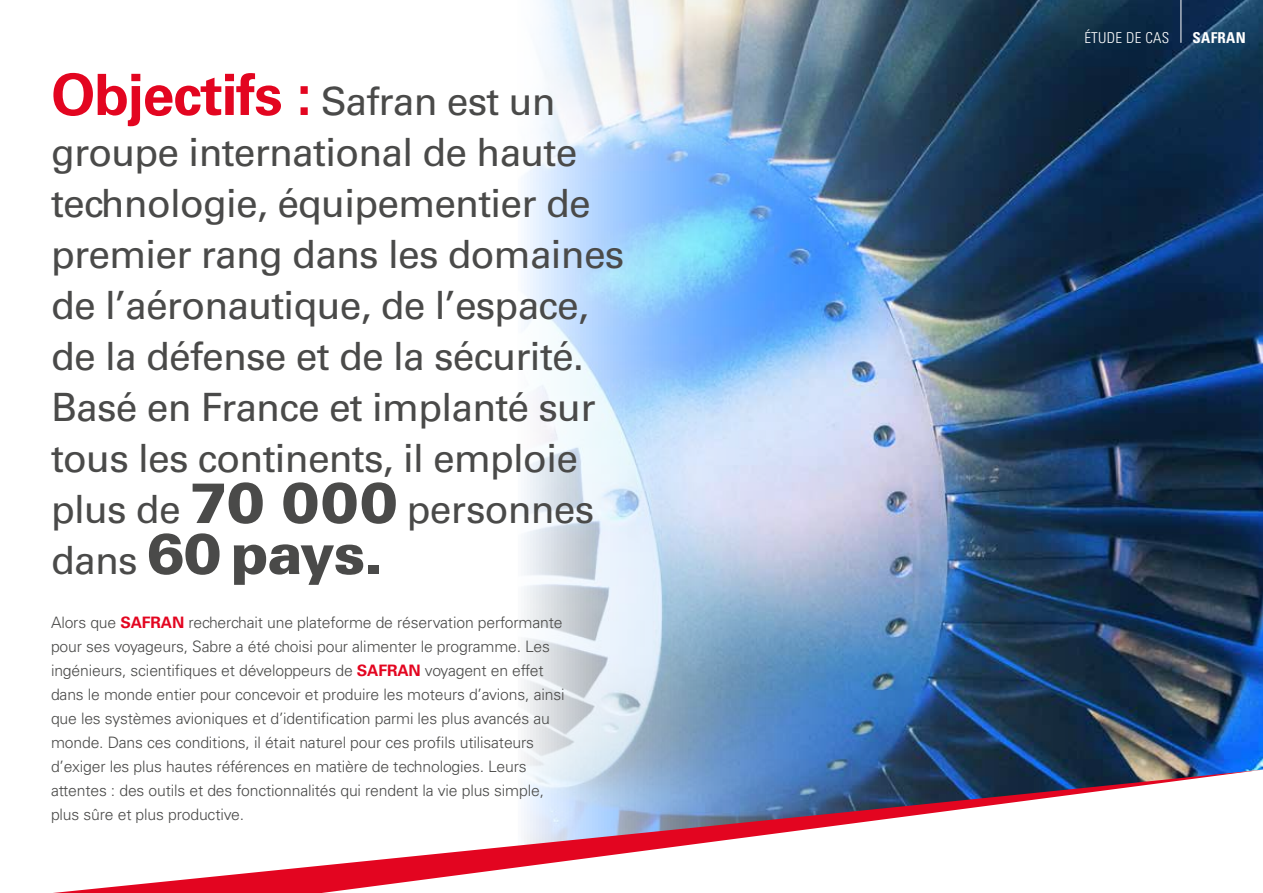
<style>
.page{position:relative;width:1263px;height:893px;background:#fff}
.page>*{position:absolute;margin:0;border:0;box-sizing:border-box;transform-origin:0 0}
.t1{font:900 57px "Univers LT Std";letter-spacing:-.02em;color:#4a4a49}
.t2{font:39px/51px "Univers LT Std";letter-spacing:-.02em;color:#4a4a49}
.t3{font:300 15.75px/24px "Univers LT Std";letter-spacing:-.01em;color:#4a4a49}
.t4{font:300 condensed 15px "Univers LT Std";letter-spacing:.02em;color:#fff}
.t5{font:700 condensed 15px "Univers LT Std";letter-spacing:.02em;color:#fff}
.s1{font-weight:700;font-size:57px;color:#e30520}
.s2{font-weight:900;font-size:57px}
.s3{font-weight:400;font-size:39px}
.s4{font-weight:700;color:#e30520}
</style>
<div class="page">
<img style="left:524px;top:0;width:739px;height:770px">
<hr style="left:1180px;top:0;width:1px;height:43px;background:#fff">
<svg style="left:53px;top:770px;width:1207px;height:123px"></svg>
<p class="t2" style="left:51px;top:76px;width:575px"><span class="s1">Objectifs :</span> Safran est un groupe international de haute technologie, équipementier de premier rang dans les domaines de l’aéronautique, de l’espace, de la défense et de la sécurité.<br>Basé en France et implanté sur tous les continents, il emploie plus de <span class="s2">70 000</span> personnes</p>
<h1 class="t1" style="left:51px;top:518px;width:334px"><span class="s3">dans</span> 60 pays.</h1>
<p class="t3" style="left:51px;top:610px;width:515px">Alors que <span class="s4">SAFRAN</span> recherchait une plateforme de réservation performante pour ses voyageurs, Sabre a été choisi pour alimenter le programme. Les ingénieurs, scientifiques et développeurs de <span class="s4">SAFRAN</span> voyagent en effet dans le monde entier pour concevoir et produire les moteurs d’avions, ainsi que les systèmes avioniques et d’identification parmi les plus avancés au monde. Dans ces conditions, il était naturel pour ces profils utilisateurs d’exiger les plus hautes références en matière de technologies. Leurs attentes : des outils et des fonctionnalités qui rendent la vie plus simple, plus sûre et plus productive.</p>
<p class="t4" style="left:1084px;top:29px;width:86px">ÉTUDE DE CAS</p>
<p class="t5" style="left:1192px;top:28px;width:55px">SAFRAN</p>
</div>
